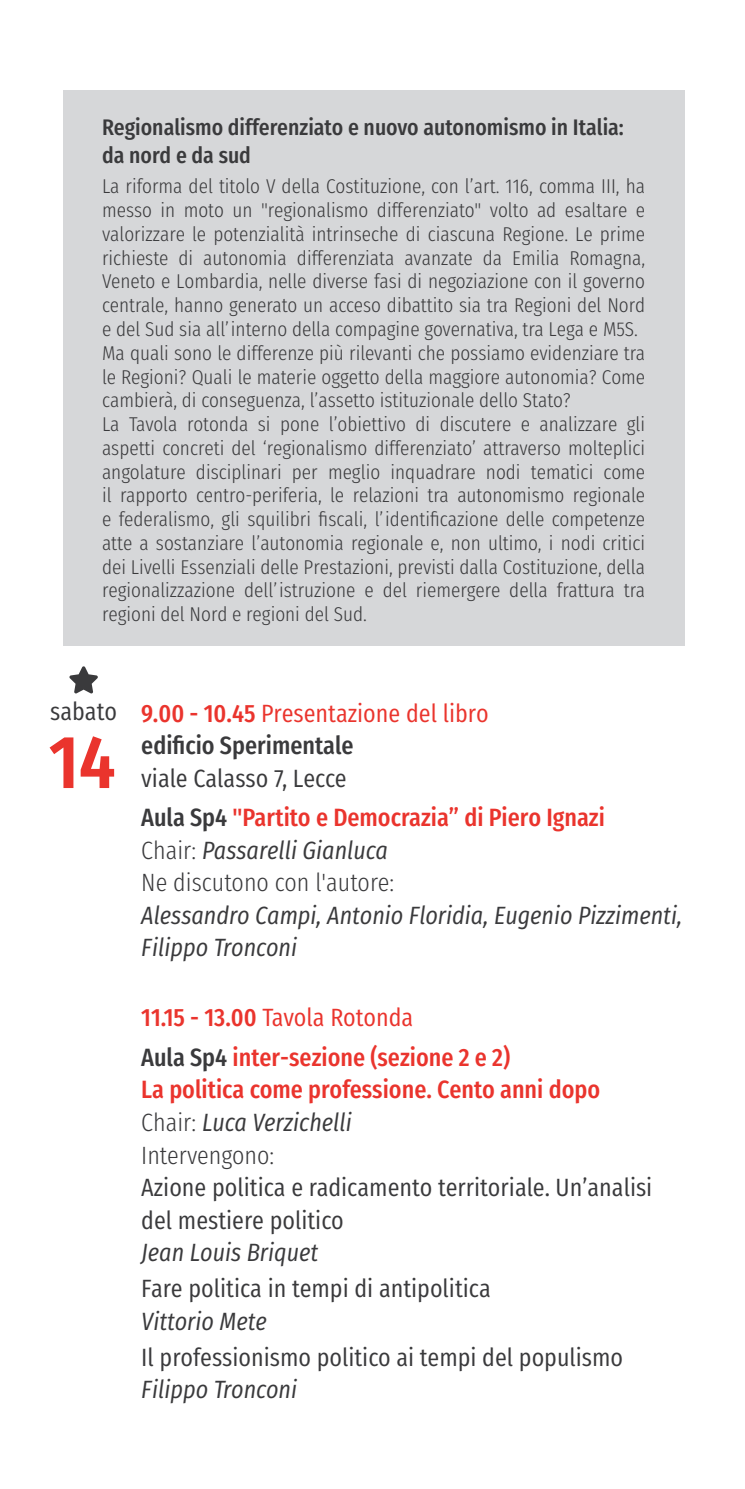
<style>
.page{position:relative;width:745px;height:1489px;background:#fff}
.page>*{position:absolute;margin:0;border:0;box-sizing:border-box;transform-origin:0 0}
.t1{font:600 75px "Fira Sans Condensed";color:#ea342d}
.t2{font:500 25px/39.5px "Fira Sans Condensed";color:#ea342d}
.t3{font:25px/32.5px "Fira Sans Condensed";color:#3a3a3c}
.t4{font:italic 25px/32.5px "Fira Sans Condensed";color:#3a3a3c}
.t5{font:25px/32.5px "Fira Sans Condensed";color:#ea342d}
.t6{font:300 25px/32.5px "Fira Sans Condensed";color:#3a3a3c}
.t7{font:500 22.5px/27.5px "Fira Sans Condensed";color:#3a3a3c}
.t8{font:300 20px/23.8px "Fira Sans Condensed";color:#3a3a3c}
.s1{font-weight:500}
.s2{font-weight:500;color:#3a3a3c}
.s3{font-weight:400;color:#3a3a3c}
.s4{color:#3a3a3c}
.s5{font-weight:400;font-style:italic}
.s6{font-weight:400}
.s7{font-weight:300;color:#3a3a3c}
.s8{font-weight:400;font-style:italic;color:#3a3a3c}
</style>
<div class="page">
<div style="left:63px;top:90px;width:621px;height:555px;background:#d6d7d9"></div>
<svg style="left:69px;top:666px;width:29px;height:28px"></svg>
<p class="t7" style="left:102px;top:111px;width:523px">Regionalismo differenziato e nuovo autonomismo in Italia: da nord e da sud</p>
<p class="t8" style="left:102px;top:172px;width:544px">La riforma del titolo V della Costituzione, con l’art. 116, comma III, ha messo in moto un "regionalismo differenziato" volto ad esaltare e valorizzare le potenzialità intrinseche di ciascuna Regione. Le prime richieste di autonomia differenziata avanzate da Emilia Romagna, Veneto e Lombardia, nelle diverse fasi di negoziazione con il governo centrale, hanno generato un acceso dibattito sia tra Regioni del Nord e del Sud sia all’interno della compagine governativa, tra Lega e M5S.<br>Ma quali sono le differenze più rilevanti che possiamo evidenziare tra le Regioni? Quali le materie oggetto della maggiore autonomia? Come cambierà, di conseguenza, l’assetto istituzionale dello Stato?<br>La Tavola rotonda si pone l’obiettivo di discutere e analizzare gli aspetti concreti del ‘regionalismo differenziato’ attraverso molteplici angolature disciplinari per meglio inquadrare nodi tematici come il rapporto centro-periferia, le relazioni tra autonomismo regionale e federalismo, gli squilibri fiscali, l’identificazione delle competenze atte a sostanziare l’autonomia regionale e, non ultimo, i nodi critici dei Livelli Essenziali delle Prestazioni, previsti dalla Costituzione, della regionalizzazione dell’istruzione e del riemergere della frattura tra regioni del Nord e regioni del Sud.</p>
<p class="t3" style="left:50px;top:692px;width:68px">sabato</p>
<h1 class="t1" style="left:49px;top:693px;width:68px">14</h1>
<p class="t5" style="left:141px;top:694px;width:348px"><span class="s1">9.00 - 10.45</span> Presentazione del libro <span class="s2">edificio Sperimentale</span></p>
<p class="t2" style="left:141px;top:755px;width:465px"><span class="s3">viale Calasso 7, Lecce<br></span><span class="s4">Aula Sp4</span> "Partito e Democrazia” di Piero Ignazi</p>
<p class="t6" style="left:141px;top:831px;width:254px">Chair: <span class="s5">Passarelli Gianluca<br></span>Ne discutono con l'autore:</p>
<p class="t4" style="left:141px;top:898px;width:542px">Alessandro Campi, Antonio Floridia, Eugenio Pizzimenti,<br>Filippo Tronconi</p>
<p class="t2" style="left:141px;top:995px;width:370px">11.15 - 13.00 <span class="s6">Tavola Rotonda<br></span><span class="s4">Aula Sp4</span> inter-sezione (sezione 2 e 2)</p>
<p class="t2" style="left:141px;top:1070px;width:460px;line-height:32.5px">La politica come professione. Cento anni dopo<br><span class="s7">Chair:</span> <span class="s8">Luca Verzichelli<br></span><span class="s7">Intervengono:</span></p>
<p class="t3" style="left:141px;top:1168px;width:512px">Azione politica e radicamento territoriale. Un’analisi del mestiere politico</p>
<p class="t4" style="left:141px;top:1235px;width:178px">Jean Louis Briquet</p>
<p class="t3" style="left:141px;top:1269px;width:351px">Fare politica in tempi di antipolitica</p>
<p class="t4" style="left:141px;top:1304px;width:127px">Vittorio Mete</p>
<p class="t3" style="left:141px;top:1337px;width:483px">Il professionismo politico ai tempi del populismo</p>
<p class="t4" style="left:141px;top:1372px;width:157px">Filippo Tronconi</p>
</div>
